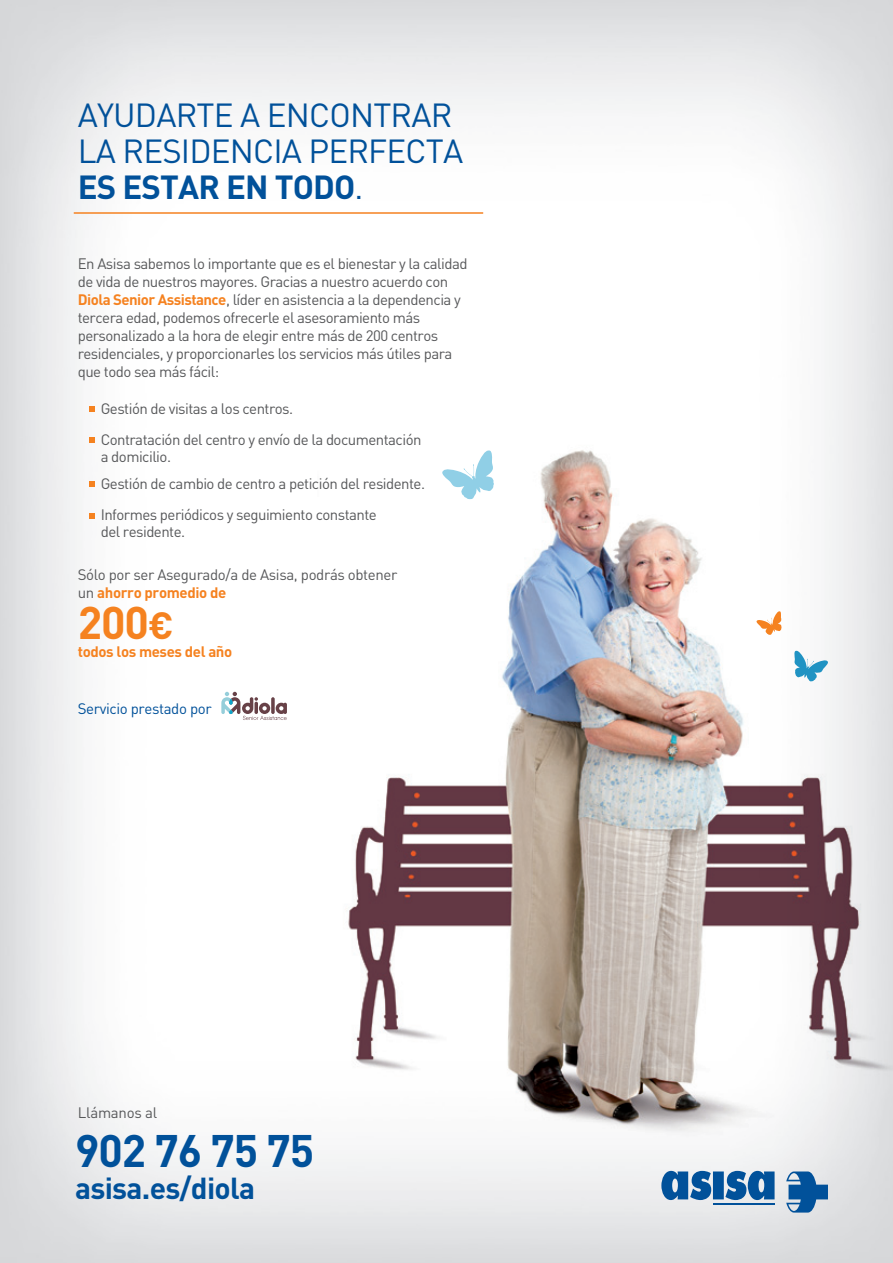
<style>
.page{position:relative;width:893px;height:1263px;background:#fff}
.page>*{position:absolute;margin:0;border:0;box-sizing:border-box;transform-origin:0 0}
.t1{font:700 45.15px "DIN Pro";color:#f58220}
.t2{font:700 45px "DIN Pro";letter-spacing:-.025em;color:#01519a}
.t3{font:33px/36px "DIN Pro";letter-spacing:-.025em;color:#01519a}
.t4{font:700 30px "DIN Pro";letter-spacing:-.025em;color:#01519a}
.t5{font:15px/18px "DIN Pro";letter-spacing:-.035em;color:#57585a}
.t6{font:700 15px "DIN Pro";letter-spacing:-.025em;color:#f58220}
.t7{font:15px "DIN Pro";letter-spacing:-.025em;color:#01519a}
.t8{font:15px "DIN Pro";letter-spacing:-.015em;color:#57585a}
.s1{font-weight:700}
.s2{font-weight:700;color:#f58220}
.s3{font-size:37.5px}
</style>
<div class="page">
<img style="left:0;top:0;width:893px;height:1263px">
<svg style="left:661px;top:1171px;width:114px;height:29px"></svg>
<hr style="left:713px;top:1203px;width:62px;height:1px;background:#01519a">
<svg style="left:786px;top:1171px;width:42px;height:41px"></svg>
<hr style="left:74px;top:212px;width:409px;height:2px;background:#f58220">
<svg style="left:221px;top:692px;width:66px;height:28px"></svg>
<img style="left:317px;top:394px;width:576px;height:765px">
<svg style="left:89px;top:406px;width:6px;height:6px"></svg>
<svg style="left:89px;top:437px;width:6px;height:6px"></svg>
<svg style="left:89px;top:481px;width:6px;height:6px"></svg>
<svg style="left:89px;top:513px;width:6px;height:6px"></svg>
<h3 class="t3" style="left:78px;top:96px;width:387px">AYUDARTE A ENCONTRAR<br>LA RESIDENCIA PERFECTA<br><span class="s1">ES ESTAR EN TODO</span>.</h3>
<p class="t5" style="left:78px;top:254px;width:391px">En Asisa sabemos lo importante que es el bienestar y la calidad de vida de nuestros mayores. Gracias a nuestro acuerdo con <span class="s2">Diola Senior Assistance</span>, líder en asistencia a la dependencia y tercera edad, podemos ofrecerle el asesoramiento más personalizado a la hora de elegir entre más de 200 centros residenciales, y proporcionarles los servicios más útiles para que todo sea más fácil:</p>
<p class="t5" style="left:101px;top:392px;width:322px;line-height:31.5px">Gestión de visitas a los centros.<br>Contratación del centro y envío de la documentación</p>
<p class="t5" style="left:101px;top:442px;width:326px;line-height:27px">a domicilio.<br>Gestión de cambio de centro a petición del residente.</p>
<p class="t5" style="left:101px;top:506px;width:278px;line-height:16.5px">Informes periódicos y seguimiento constante del residente.</p>
<p class="t5" style="left:78px;top:565px;width:321px">Sólo por ser Asegurado/a de Asisa, podrás obtener un <span class="s2">ahorro promedio de</span></p>
<h1 class="t1" style="left:78px;top:592px;width:97px">200<span class="s3">€</span></h1>
<p class="t6" style="left:78px;top:641px;width:156px">todos los meses del año</p>
<p class="t7" style="left:78px;top:698px;width:135px">Servicio prestado por</p>
<p class="t8" style="left:78px;top:1102px;width:81px">Llámanos al</p>
<h2 class="t2" style="left:75px;top:1120px;width:240px">902 76 75 75</h2>
<h3 class="t4" style="left:75px;top:1168px;width:181px">asisa.es/diola</h3>
</div>
